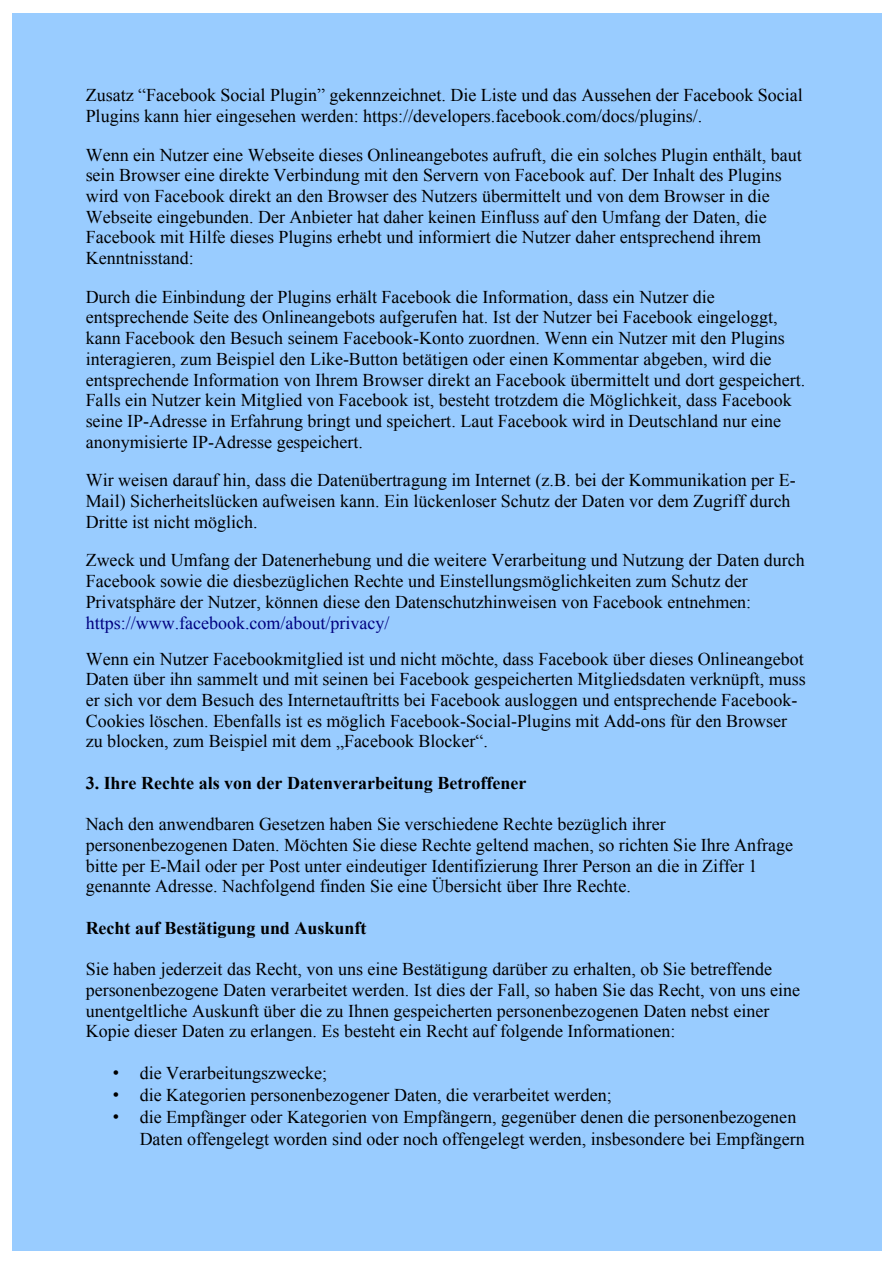
<style>
.page{position:relative;width:894px;height:1263px;background:#fff}
.page>*{position:absolute;margin:0;border:0;box-sizing:border-box;transform-origin:0 0}
.t1{font:18px/20.7px "Times New Roman";color:#000}
.t2{font:700 18px "Times New Roman";color:#000}
.t3{font:18px "Times New Roman";color:#000080}
.s1{font-family:"Arial"}
</style>
<div class="page">
<div style="left:12px;top:13px;width:870px;height:1238px;background:#9cf"></div>
<p class="t1" style="left:86px;top:86px;width:718px">Zusatz “Facebook Social Plugin” gekennzeichnet. Die Liste und das Aussehen der Facebook Social<br>Plugins kann hier eingesehen werden: https://developers.facebook.com/docs/plugins/.</p>
<p class="t1" style="left:86px;top:146px;width:717px">Wenn ein Nutzer eine Webseite dieses Onlineangebotes aufruft, die ein solches Plugin enthält, baut sein Browser eine direkte Verbindung mit den Servern von Facebook auf. Der Inhalt des Plugins wird von Facebook direkt an den Browser des Nutzers übermittelt und von dem Browser in die Webseite eingebunden. Der Anbieter hat daher keinen Einfluss auf den Umfang der Daten, die Facebook mit Hilfe dieses Plugins erhebt und informiert die Nutzer daher entsprechend ihrem Kenntnisstand:</p>
<p class="t1" style="left:86px;top:288px;width:721px">Durch die Einbindung der Plugins erhält Facebook die Information, dass ein Nutzer die entsprechende Seite des Onlineangebots aufgerufen hat. Ist der Nutzer bei Facebook eingeloggt, kann Facebook den Besuch seinem Facebook-Konto zuordnen. Wenn ein Nutzer mit den Plugins interagieren, zum Beispiel den Like-Button betätigen oder einen Kommentar abgeben, wird die entsprechende Information von Ihrem Browser direkt an Facebook übermittelt und dort gespeichert.<br>Falls ein Nutzer kein Mitglied von Facebook ist, besteht trotzdem die Möglichkeit, dass Facebook seine IP-Adresse in Erfahrung bringt und speichert. Laut Facebook wird in Deutschland nur eine anonymisierte IP-Adresse gespeichert.</p>
<p class="t1" style="left:86px;top:472px;width:712px">Wir weisen darauf hin, dass die Datenübertragung im Internet (z.B. bei der Kommunikation per E-<br>Mail) Sicherheitslücken aufweisen kann. Ein lückenloser Schutz der Daten vor dem Zugriff durch<br>Dritte ist nicht möglich.</p>
<p class="t1" style="left:86px;top:552px;width:720px">Zweck und Umfang der Datenerhebung und die weitere Verarbeitung und Nutzung der Daten durch<br>Facebook sowie die diesbezüglichen Rechte und Einstellungsmöglichkeiten zum Schutz der<br>Privatsphäre der Nutzer, können diese den Datenschutzhinweisen von Facebook entnehmen:</p>
<p class="t3" style="left:86px;top:616px;width:305px">https://www.facebook.com/about/privacy/</p>
<p class="t1" style="left:86px;top:650px;width:722px">Wenn ein Nutzer Facebookmitglied ist und nicht möchte, dass Facebook über dieses Onlineangebot Daten über ihn sammelt und mit seinen bei Facebook gespeicherten Mitgliedsdaten verknüpft, muss er sich vor dem Besuch des Internetauftritts bei Facebook ausloggen und entsprechende Facebook-Cookies löschen. Ebenfalls ist es möglich Facebook-Social-Plugins mit Add-ons für den Browser zu blocken, zum Beispiel mit dem „Facebook Blocker“.</p>
<p class="t2" style="left:86px;top:777px;width:442px">3. Ihre Rechte als von der Datenverarbeitung Betroffener</p>
<p class="t1" style="left:86px;top:816px;width:709px">Nach den anwendbaren Gesetzen haben Sie verschiedene Rechte bezüglich ihrer personenbezogenen Daten. Möchten Sie diese Rechte geltend machen, so richten Sie Ihre Anfrage bitte per E-Mail oder per Post unter eindeutiger Identifizierung Ihrer Person an die in Ziffer 1 genannte Adresse. Nachfolgend finden Sie eine Übersicht über Ihre Rechte.</p>
<p class="t2" style="left:86px;top:922px;width:282px">Recht auf Bestätigung und Auskunft</p>
<p class="t1" style="left:86px;top:961px;width:716px">Sie haben jederzeit das Recht, von uns eine Bestätigung darüber zu erhalten, ob Sie betreffende personenbezogene Daten verarbeitet werden. Ist dies der Fall, so haben Sie das Recht, von uns eine unentgeltliche Auskunft über die zu Ihnen gespeicherten personenbezogenen Daten nebst einer Kopie dieser Daten zu erlangen. Es besteht ein Recht auf folgende Informationen:</p>
<p class="t1" style="left:113px;top:1064px;width:216px"><span class="s1">•</span> die Verarbeitungszwecke;</p>
<p class="t1" style="left:113px;top:1087px;width:501px"><span class="s1">•</span> die Kategorien personenbezogener Daten, die verarbeitet werden;</p>
<p class="t1" style="left:140px;top:1108px;width:667px;line-height:21.8px;text-indent:-27px"><span class="s1">•</span> die Empfänger oder Kategorien von Empfängern, gegenüber denen die personenbezogenen<br>Daten offengelegt worden sind oder noch offengelegt werden, insbesondere bei Empfängern</p>
</div>
